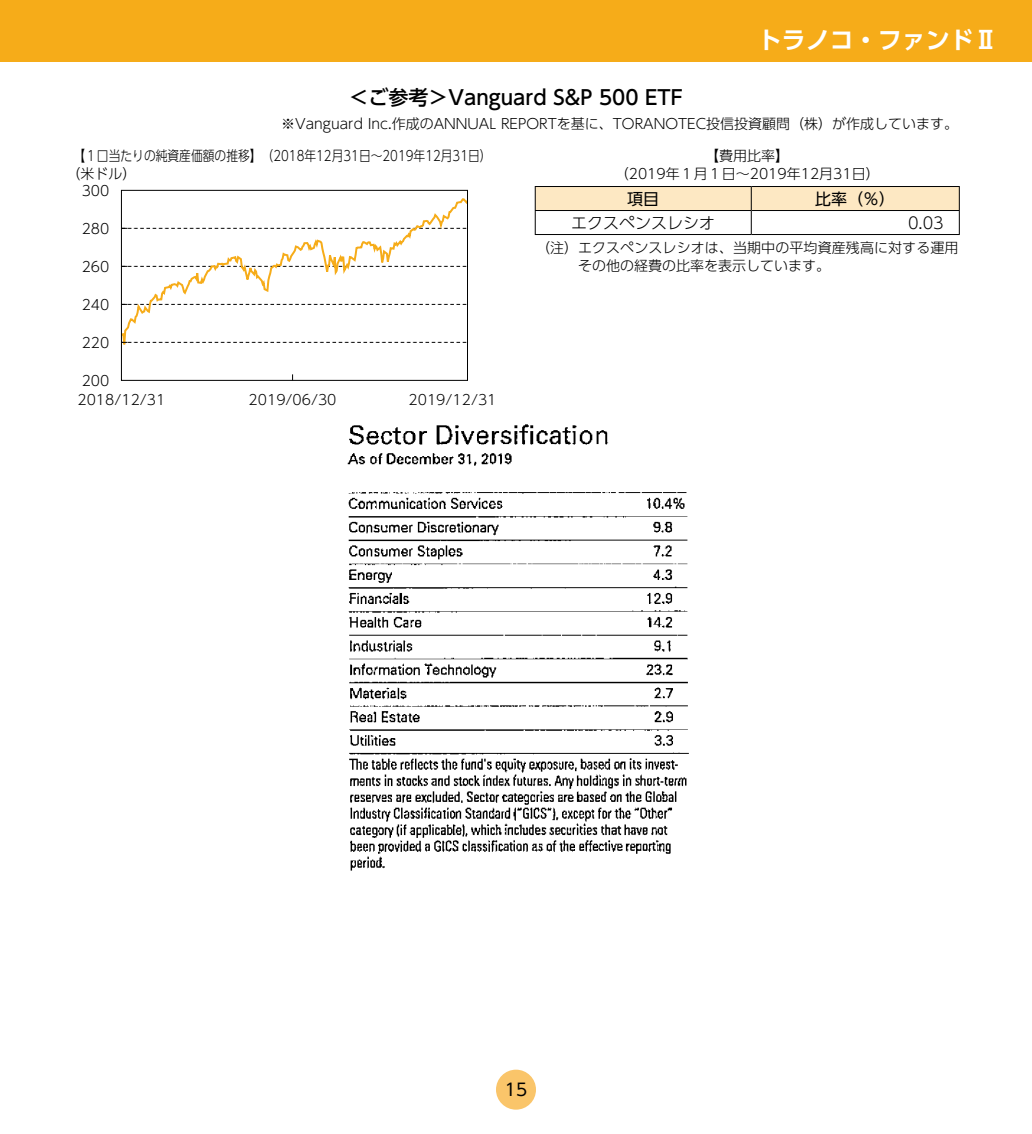
<style>
.page{position:relative;width:1032px;height:1134px;background:#fff}
.page>*{position:absolute;margin:0;border:0;box-sizing:border-box;transform-origin:0 0}
.t1{font:700 24px "UD Shin Go Pro De";color:#fff}
.t2{font:500 20px "UD Shin Go Pro";color:#000}
.t3{font:17px "UD Shin Go Pro";color:#000}
.t4{font:300 16px "UD Shin Go Pro";color:#000}
.t5{font:16px "UD Shin Go Pro";color:#000}
.t6{font:300 14px/18px "UD Shin Go Pro";color:#000;text-align:center}
.t7{font:300 14px "UD Shin Go Pro";color:#000;scale:.84 1}
</style>
<div class="page">
<div style="left:496px;top:1070px;width:40px;height:40px;background:#fac56a;border-radius:50%"></div>
<div style="left:0;top:0;width:1032px;height:61px;background:#f6ac19"></div>
<svg style="left:535px;top:186px;width:425px;height:48px"></svg>
<hr style="left:535px;top:234px;width:216px;height:1px;background:#000">
<hr style="left:751px;top:234px;width:209px;height:1px;background:#000">
<svg style="left:123px;top:198px;width:343px;height:147px"></svg>
<div style="left:121px;top:190px;width:347px;height:191px;border:1px solid #000"></div>
<svg style="left:121px;top:342px;width:346px;height:1px"></svg>
<img style="left:347px;top:424px;width:342px;height:447px">
<h1 class="t1" style="left:758px;top:20px;width:241px">トラノコ・ファンドⅡ</h1>
<h2 class="t2" style="left:348px;top:81px;width:336px">＜ご参考＞Vanguard S&amp;P 500 ETF</h2>
<p class="t6" style="left:281px;top:115px;width:679px">※Vanguard Inc.作成のANNUAL REPORTを基に、TORANOTEC投信投資顧問（株）が作成しています。</p>
<p class="t7" style="left:73px;top:144px;width:499px">【１口当たりの純資産価額の推移】（2018年12月31日～2019年12月31日）</p>
<p class="t6" style="left:615px;top:146px;width:266px">【費用比率】<br>（2019年１月１日～2019年12月31日）</p>
<p class="t5" style="left:627px;top:186px;width:33px">項目</p>
<p class="t5" style="left:815px;top:186px;width:81px">比率（％）</p>
<p class="t4" style="left:571px;top:210px;width:145px">エクスペンスレシオ</p>
<p class="t4" style="left:908px;top:210px;width:37px">0.03</p>
<p class="t6" style="left:578px;top:238px;width:382px;text-align:left;text-indent:-42px">（注）エクスペンスレシオは、当期中の平均資産残高に対する運用その他の経費の比率を表示しています。</p>
<p class="t6" style="left:66px;top:164px;width:71px">（米ドル）</p>
<p class="t6" style="left:82px;top:181px;width:29px">300</p>
<p class="t6" style="left:82px;top:219px;width:29px">280</p>
<p class="t6" style="left:82px;top:257px;width:29px">260</p>
<p class="t6" style="left:82px;top:295px;width:29px">240</p>
<p class="t6" style="left:82px;top:333px;width:29px">220</p>
<p class="t6" style="left:82px;top:371px;width:29px">200</p>
<p class="t6" style="left:77px;top:390px;width:89px">2018/12/31</p>
<p class="t6" style="left:249px;top:390px;width:89px">2019/06/30</p>
<p class="t6" style="left:409px;top:390px;width:89px">2019/12/31</p>
<p class="t3" style="left:505px;top:1076px;width:24px">15</p>
</div>
